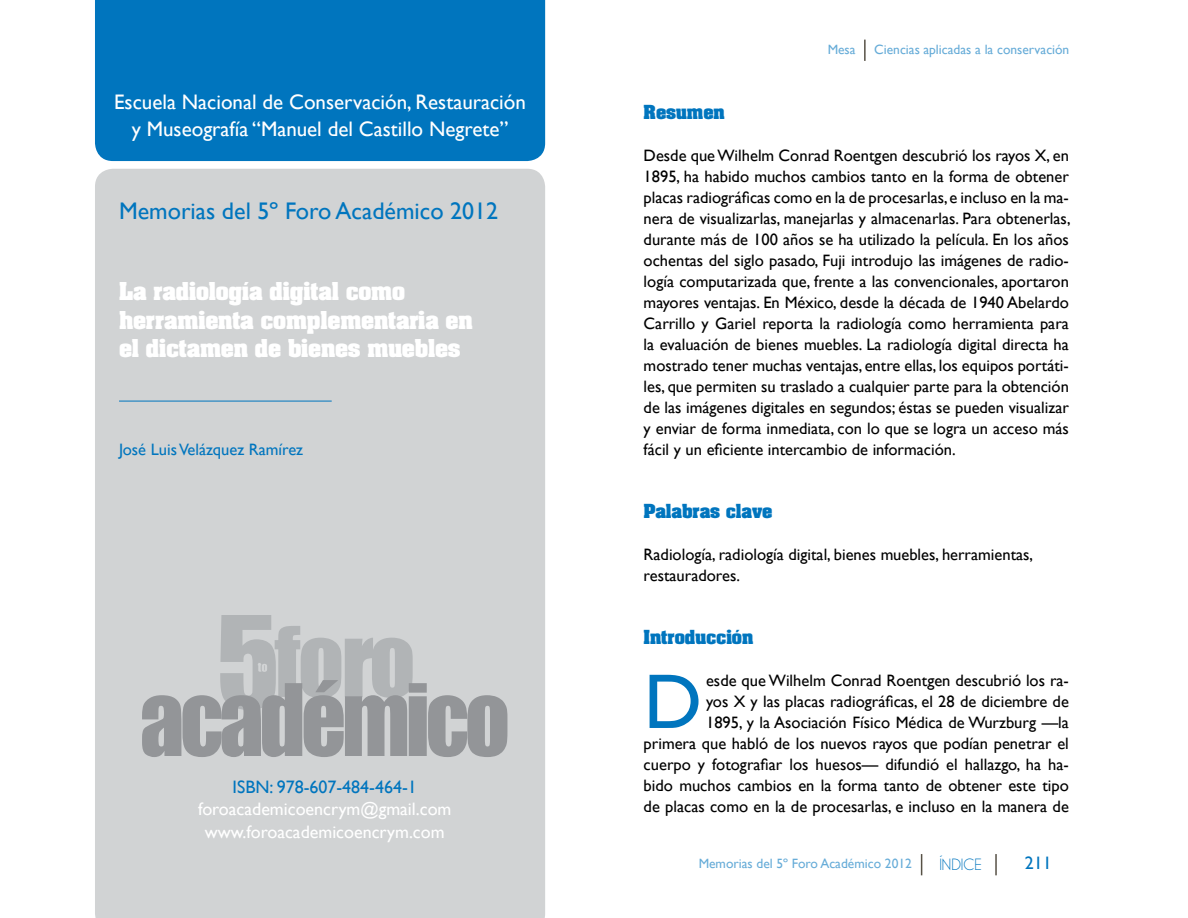
<style>
.page{position:relative;width:1188px;height:918px;background:#fff}
.page>*{position:absolute;margin:0;border:0;box-sizing:border-box;transform-origin:0 0}
.t1{font:78px "Gill Sans";color:#0075be}
.t2{font:24px "Gill Sans";color:#0075be}
.t3{font:21px/27px "Gill Sans";color:#fff;text-align:center}
.t4{font:700 21px/28.5px "Aachen";letter-spacing:-.005em;color:#fff}
.t5{font:18px/22.5px "Gill Sans";color:#fff;text-align:center}
.t6{font:18px "Gill Sans";color:#0075be}
.t7{font:16.5px/21px "Gill Sans";color:#000;text-align:justify}
.t8{font:700 16.5px "Aachen";color:#0075be}
.t9{font:16.5px "Gill Sans";color:#0075be}
.t10{font:16.5px "Champagne&Limousines";color:#0075be}
.t11{font:13.5px "Gill Sans";color:#0075be}
</style>
<div class="page">
<hr style="left:995px;top:854px;width:2px;height:21px;background:#575146">
<svg style="left:921px;top:854px;width:1px;height:21px"></svg>
<div style="left:95px;top:0;width:450px;height:161px;background:#0075be"></div>
<div style="left:95px;top:169px;width:450px;height:749px;background:#d1d3d4"></div>
<svg style="left:142px;top:615px;width:365px;height:142px;background:#b5b7b9"></svg>
<hr style="left:119px;top:401px;width:213px;height:1px;background:#0075be">
<hr style="left:864px;top:40px;width:2px;height:21px;background:#575146">
<p class="t3" style="left:114px;top:89px;width:413px">Escuela Nacional de Conservación, Restauración y Museografía “Manuel del Castillo Negrete”</p>
<h2 class="t2" style="left:119px;top:197px;width:381px">Memorias del 5º Foro Académico 2012</h2>
<p class="t4" style="left:119px;top:276px;width:355px">La radiología digital como herramienta complementaria en el dictamen de bienes muebles</p>
<p class="t9" style="left:119px;top:440px;width:186px">José Luis Velázquez Ramírez</p>
<p class="t6" style="left:233px;top:776px;width:186px">ISBN: 978-607-484-464-1</p>
<p class="t5" style="left:198px;top:798px;width:255px">foroacademicoencrym@gmail.com www.foroacademicoencrym.com</p>
<p class="t11" style="left:828px;top:42px;width:29px">Mesa</p>
<p class="t11" style="left:874px;top:42px;width:197px">Ciencias aplicadas a la conservación</p>
<p class="t8" style="left:644px;top:100px;width:83px">Resumen</p>
<p class="t7" style="left:644px;top:145px;width:428px">Desde que Wilhelm Conrad Roentgen descubrió los rayos X, en 1895, ha habido muchos cambios tanto en la forma de obtener placas radiográficas como en la de procesarlas, e incluso en la ma&shy;nera de visualizarlas, manejarlas y almacenarlas. Para obtenerlas, durante más de 100 años se ha utilizado la película. En los años ochentas del siglo pasado, Fuji introdujo las imágenes de radio&shy;logía computarizada que, frente a las convencionales, aportaron mayores ventajas. En México, desde la década de 1940 Abelardo Carrillo y Gariel reporta la radiología como herramienta para la evaluación de bienes muebles. La radiología digital directa ha mostrado tener muchas ventajas, entre ellas, los equipos portáti&shy;les, que permiten su traslado a cualquier parte para la obtención de las imágenes digitales en segundos; éstas se pueden visualizar y enviar de forma inmediata, con lo que se logra un acceso más fácil y un eficiente intercambio de información.</p>
<p class="t8" style="left:644px;top:499px;width:130px">Palabras clave</p>
<p class="t7" style="left:644px;top:544px;width:391px">Radiología, radiología digital, bienes muebles, herramientas, restauradores.</p>
<p class="t8" style="left:644px;top:625px;width:111px">Introducción</p>
<h1 class="t1" style="left:644px;top:656px;width:60px">D</h1>
<p class="t7" style="left:644px;top:670px;width:427px;text-align:right">esde que Wilhelm Conrad Roentgen descubrió los ra-<br>yos X y las placas radiográficas, el 28 de diciembre de<br>1895, y la Asociación Físico Médica de Wurzburg —la<br>primera que habló de los nuevos rayos que podían penetrar el cuerpo y fotografiar los huesos— difundió el hallazgo, ha ha&shy;bido muchos cambios en la forma tanto de obtener este tipo de placas como en la de procesarlas, e incluso en la manera de</p>
<p class="t11" style="left:699px;top:856px;width:215px">Memorias del 5º Foro Académico 2012</p>
<p class="t10" style="left:939px;top:855px;width:44px">ÍNDICE</p>
<p class="t6" style="left:1025px;top:853px;width:28px">211</p>
</div>
